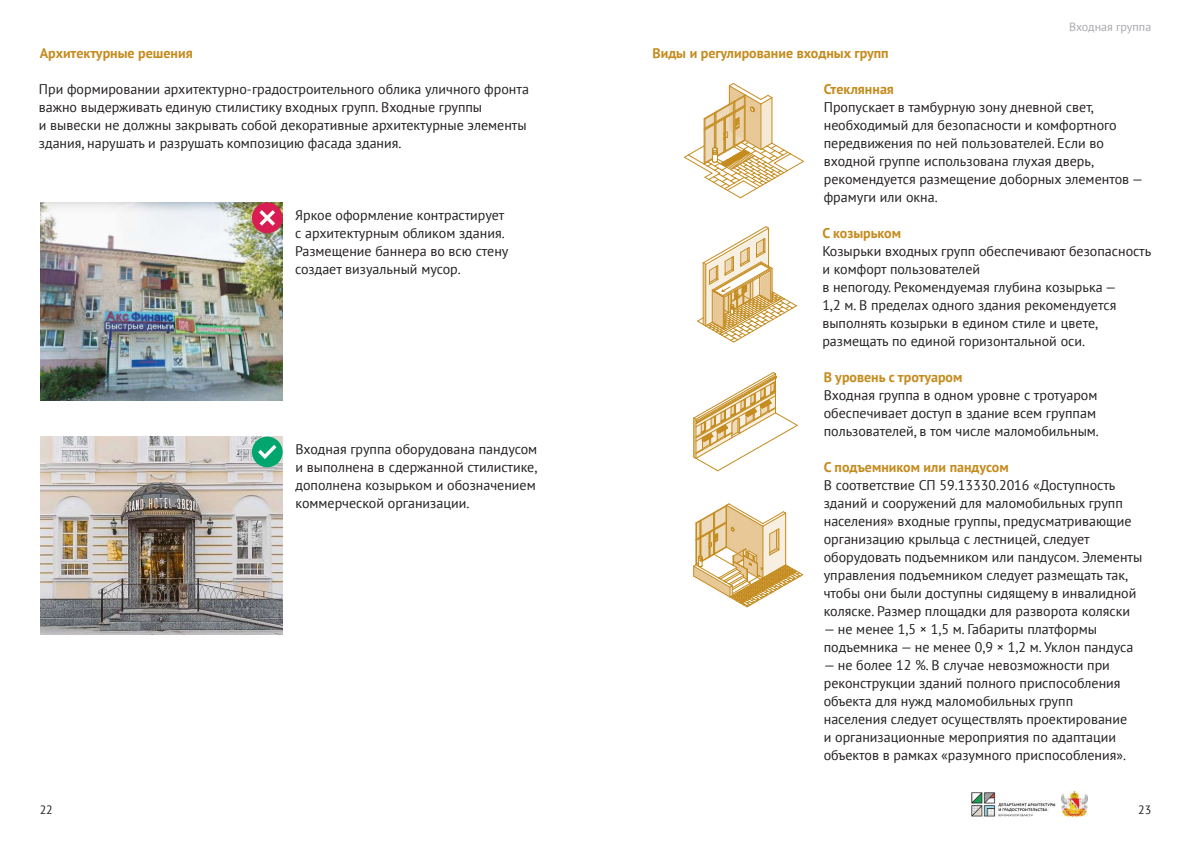
<style>
.page{position:relative;width:1191px;height:842px;background:#fff}
.page>*{position:absolute;margin:0;border:0;box-sizing:border-box;transform-origin:0 0}
.t1{font:14px/18px "PT Sans";color:#231f20}
.t2{font:700 14px "PT Sans";color:#c58b1d}
.t3{font:12px "PT Sans";color:#a8a9ad}
.t4{font:12px "PT Sans";color:#231f20}
</style>
<div class="page">
<img style="left:972px;top:793px;width:83px;height:24px">
<img style="left:1061px;top:791px;width:27px;height:26px">
<img style="left:40px;top:437px;width:243px;height:198px">
<svg style="left:693px;top:503px;width:110px;height:104px"></svg>
<svg style="left:684px;top:83px;width:119px;height:115px"></svg>
<svg style="left:697px;top:226px;width:99px;height:116px"></svg>
<svg style="left:693px;top:372px;width:104px;height:99px"></svg>
<img style="left:40px;top:203px;width:243px;height:198px">
<div style="left:252px;top:203px;width:31px;height:30px;background:#d91c52;border-radius:50%"></div>
<svg style="left:256px;top:206px;width:23px;height:23px"></svg>
<div style="left:252px;top:437px;width:31px;height:30px;background:#00a66e;border-radius:50%"></div>
<svg style="left:254px;top:441px;width:26px;height:20px"></svg>
<p class="t2" style="left:40px;top:44px;width:154px">Архитектурные решения</p>
<p class="t1" style="left:39px;top:79px;width:491px">При формировании архитектурно-градостроительного облика уличного фронта важно выдерживать единую стилистику входных групп. Входные группы<br>и вывески не должны закрывать собой декоративные архитектурные элементы здания, нарушать и разрушать композицию фасада здания.</p>
<p class="t1" style="left:295px;top:205px;width:215px">Яркое оформление контрастирует с архитектурным обликом здания.<br>Размещение баннера во всю стену создает визуальный мусор.</p>
<p class="t1" style="left:295px;top:439px;width:243px">Входная группа оборудована пандусом и выполнена в сдержанной стилистике, дополнена козырьком и обозначением коммерческой организации.</p>
<p class="t3" style="left:1069px;top:19px;width:84px">Входная группа</p>
<p class="t2" style="left:652px;top:44px;width:238px">Виды и регулирование входных групп</p>
<p class="t2" style="left:823px;top:80px;width:72px">Стеклянная</p>
<p class="t1" style="left:823px;top:97px;width:321px">Пропускает в тамбурную зону дневной свет, необходимый для безопасности и комфортного передвижения по ней пользователей. Если во входной группе использована глухая дверь, рекомендуется размещение доборных элементов — фрамуги или окна.</p>
<p class="t2" style="left:822px;top:224px;width:80px">С козырьком</p>
<p class="t1" style="left:822px;top:241px;width:330px">Козырьки входных групп обеспечивают безопасность и комфорт пользователей<br>в непогоду. Рекомендуемая глубина козырька —<br>1,2 м. В пределах одного здания рекомендуется выполнять козырьки в едином стиле и цвете, размещать по единой горизонтальной оси.</p>
<p class="t2" style="left:823px;top:368px;width:140px">В уровень с тротуаром</p>
<p class="t1" style="left:823px;top:385px;width:277px">Входная группа в одном уровне с тротуаром обеспечивает доступ в здание всем группам пользователей, в том числе маломобильным.</p>
<p class="t2" style="left:823px;top:458px;width:186px">С подъемником или пандусом</p>
<p class="t1" style="left:823px;top:475px;width:320px">В соответствие СП 59.13330.2016 «Доступность зданий и сооружений для маломобильных групп населения» входные группы, предусматривающие организацию крыльца с лестницей, следует оборудовать подъемником или пандусом. Элементы управления подъемником следует размещать так, чтобы они были доступны сидящему в инвалидной коляске. Размер площадки для разворота коляски</p>
<p class="t1" style="left:823px;top:619px;width:311px">— не менее 1,5 × 1,5 м. Габариты платформы подъемника — не менее 0,9 × 1,2 м. Уклон пандуса</p>
<p class="t1" style="left:823px;top:655px;width:305px">— не более 12 %. В случае невозможности при реконструкции зданий полного приспособления объекта для нужд маломобильных групп населения следует осуществлять проектирование и организационные мероприятия по адаптации объектов в рамках «разумного приспособления».</p>
<p class="t4" style="left:40px;top:802px;width:15px">22</p>
<p class="t4" style="left:1138px;top:802px;width:15px">23</p>
</div>
